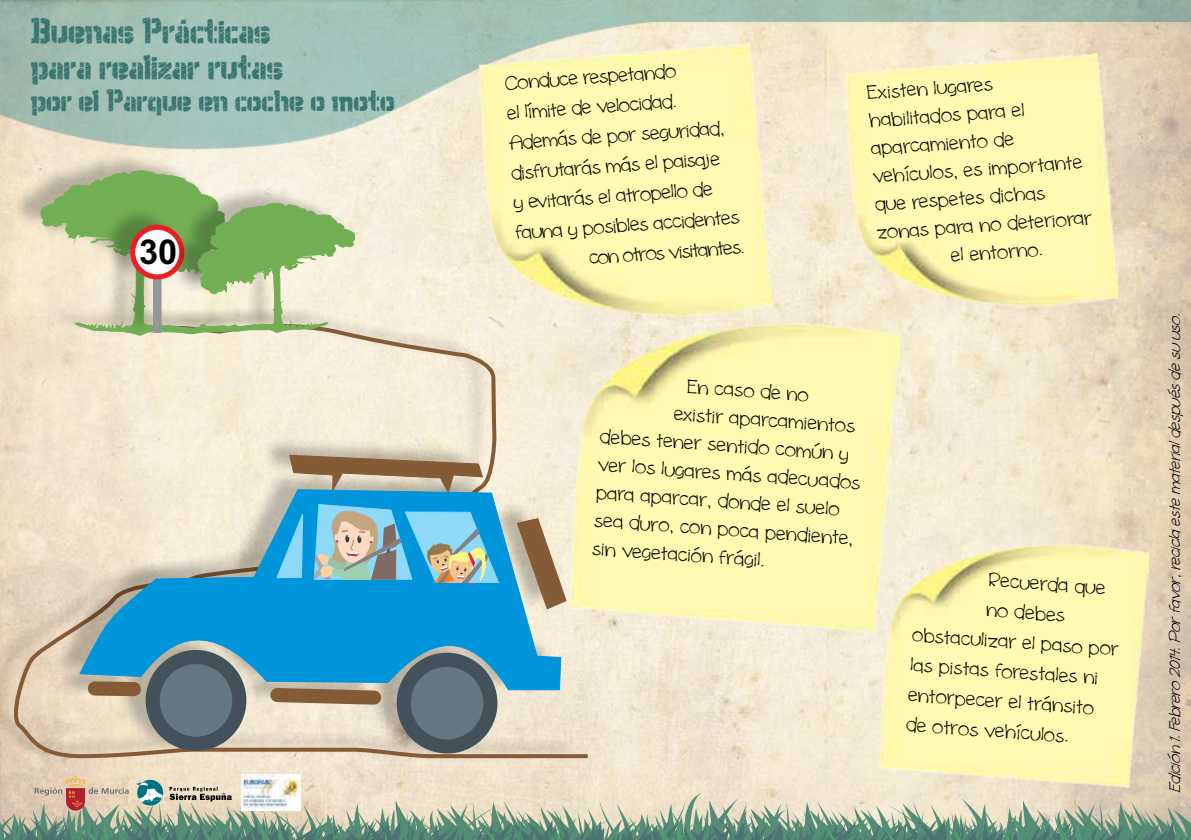
<style>
.page{position:relative;width:1191px;height:840px;background:#fff}
.page>*{position:absolute;margin:0;border:0;box-sizing:border-box;transform-origin:0 0}
.t1{font:700 34.4px "Arial";color:#000}
.t2{font:30px/36px "WC Wunderbach Rough Bta";color:#38756d}
.t3{font:26px "WC Wunderbach Rough Bta";color:#38756d}
.t4{font:20px "cinnamoncake";color:#000}
.t5{font:italic 16px "cinnamoncake";color:#000}
</style>
<div class="page">
<svg style="left:43px;top:0;width:1148px;height:22px;background:#a0bdb0"></svg>
<img style="left:879px;top:541px;width:269px;height:233px">
<img style="left:592px;top:319px;width:307px;height:313px">
<img style="left:479px;top:44px;width:292px;height:275px">
<img style="left:845px;top:54px;width:272px;height:255px">
<div style="left:0;top:304px;width:580px;height:456px;background:#000;opacity:.25"></div>
<svg style="left:9px;top:318px;width:583px;height:441px;background:#f0e4cd"></svg>
<div style="left:12px;top:151px;width:221px;height:186px;background:#000;opacity:.25"></div>
<div style="left:52px;top:436px;width:505px;height:319px;background:#000;opacity:.25"></div>
<div style="left:152px;top:656px;width:88px;height:87px;background:#647883;border-radius:50%"></div>
<div style="left:145px;top:649px;width:102px;height:101px;border:14px solid #43525a;border-radius:50%"></div>
<div style="left:403px;top:659px;width:88px;height:87px;background:#647883;border-radius:50%"></div>
<div style="left:396px;top:652px;width:102px;height:101px;border:14px solid #43525a;border-radius:50%"></div>
<svg style="left:263px;top:689px;width:125px;height:22px;background:#b29679"></svg>
<svg style="left:80px;top:689px;width:68px;height:14px"></svg>
<svg style="left:79px;top:489px;width:482px;height:200px;background:#5aa8c7"></svg>
<svg style="left:276px;top:513px;width:27px;height:64px;background:#4db6e5"></svg>
<svg style="left:517px;top:518px;width:49px;height:90px;background:#b4a087"></svg>
<svg style="left:289px;top:455px;width:194px;height:37px;background:#a6947a"></svg>
<svg style="left:313px;top:504px;width:186px;height:80px;background:#7bb4c5"></svg>
<svg style="left:40px;top:170px;width:315px;height:166px;background:#b9c89b"></svg>
<svg style="left:0;top:774px;width:1191px;height:66px;background:#bbc1ab"></svg>
<h2 class="t2" style="left:31px;top:13px;width:254px">Buenas Prácticas para realizar rutas</h2>
<h3 class="t3" style="left:31px;top:81px;width:365px">por el Parque en coche o moto</h3>
<h1 class="t1" style="left:139px;top:229px;width:40px">30</h1>
<p class="t4" style="left:504px;top:71px;width:173px;rotate:-4deg">Conduce respetando</p>
<p class="t4" style="left:506px;top:101px;width:171px;rotate:-4deg">el límite de velocidad.</p>
<p class="t4" style="left:508px;top:131px;width:217px;rotate:-4deg">Además de por seguridad,</p>
<p class="t4" style="left:511px;top:161px;width:211px;rotate:-4deg">disfrutarás más el paisaje</p>
<p class="t4" style="left:513px;top:191px;width:201px;rotate:-4deg">y evitarás el atropello de</p>
<p class="t4" style="left:515px;top:220px;width:226px;rotate:-4deg">fauna y posibles accidentes</p>
<p class="t4" style="left:589px;top:245px;width:156px;rotate:-4deg">con otros visitantes.</p>
<p class="t4" style="left:866px;top:80px;width:127px;rotate:-4deg">Existen lugares</p>
<p class="t4" style="left:868px;top:108px;width:157px;rotate:-4deg">habilitados para el</p>
<p class="t4" style="left:870px;top:136px;width:145px;rotate:-4deg">aparcamiento de</p>
<p class="t4" style="left:872px;top:164px;width:211px;rotate:-4deg">vehículos, es importante</p>
<p class="t4" style="left:874px;top:192px;width:172px;rotate:-4deg">que respetes dichas</p>
<p class="t4" style="left:876px;top:220px;width:217px;rotate:-4deg">zonas para no deteriorar</p>
<p class="t4" style="left:950px;top:243px;width:93px;rotate:-4deg">el entorno.</p>
<p class="t4" style="left:688px;top:374px;width:123px;rotate:4deg">En caso de no</p>
<p class="t4" style="left:675px;top:401px;width:183px;rotate:4deg">existir aparcamientos</p>
<p class="t4" style="left:601px;top:424px;width:251px;rotate:4deg">debes tener sentido común y</p>
<p class="t4" style="left:599px;top:452px;width:264px;rotate:4deg">ver los lugares más adecuados</p>
<p class="t4" style="left:597px;top:480px;width:245px;rotate:4deg">para aparcar, donde el suelo</p>
<p class="t4" style="left:595px;top:508px;width:261px;rotate:4deg">sea duro, con poca pendiente,</p>
<p class="t4" style="left:593px;top:535px;width:174px;rotate:4deg">sin vegetación frágil.</p>
<p class="t4" style="left:989px;top:567px;width:119px;rotate:4deg">Recuerda que</p>
<p class="t4" style="left:987px;top:597px;width:80px;rotate:4deg">no debes</p>
<p class="t4" style="left:913px;top:622px;width:208px;rotate:4deg">obstaculizar el paso por</p>
<p class="t4" style="left:911px;top:652px;width:189px;rotate:4deg">las pistas forestales ni</p>
<p class="t4" style="left:909px;top:682px;width:187px;rotate:4deg">entorpecer el tránsito</p>
<p class="t4" style="left:907px;top:712px;width:164px;rotate:4deg">de otros vehículos.</p>
<p class="t5" style="left:1165px;top:792px;width:486px;rotate:-90deg">Edición1.Febrero2014.Porfavor,reciclaestematerialdespuésdesuuso.</p>
</div>
